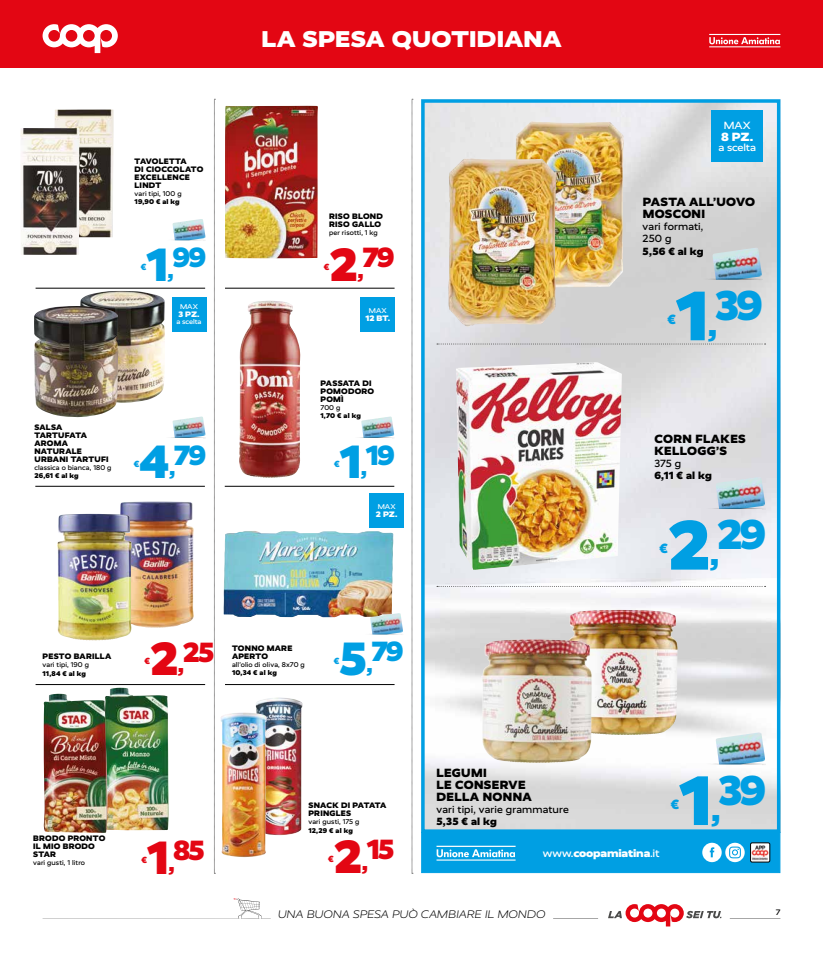
<style>
.page{position:relative;width:823px;height:964px;background:#fff}
.page>*{position:absolute;margin:0;border:0;box-sizing:border-box;transform-origin:0 0}
.t1{font:900 42px "Realist Wide";color:#009fe3;scale:.95 1}
.t2{font:900 28px "Realist Wide";letter-spacing:-.08em;color:#e30613;scale:.95 1}
.t3{font:900 28px "Realist Wide";letter-spacing:-.075em;color:#009fe3;scale:.95 1}
.t4{font:900 23px "Realist Wide";letter-spacing:.01em;color:#fff}
.t5{font:900 13.5px "Realist Wide";color:#009fe3;scale:.95 1}
.t6{font:900 12px/12px "Realist Wide";letter-spacing:.03em;color:#000;scale:.95 1}
.t7{font:900 12px "Realist Wide";color:#fff}
.t8{font:900 11.2px "Realist Wide";letter-spacing:-.02em;color:#fff}
.t9{font:italic 300 11px "Realist Wide";letter-spacing:.005em;color:#000}
.t10{font:500 10.5px/12px "Realist Wide";letter-spacing:.015em;color:#000;scale:.95 1}
.t11{font:900 10.5px "Realist Wide";letter-spacing:.015em;color:#000;scale:.95 1}
.t12{font:500 10.5px "Realist Wide";letter-spacing:-.015em;color:#fff}
.t13{font:900 9px "Realist Wide";color:#e30613;scale:.95 1}
.t14{font:900 9px "Realist Wide";color:#009fe3;scale:.95 1}
.t15{font:900 8px/8px "Realist Wide";letter-spacing:.025em;color:#000;scale:.95 1}
.t16{font:900 8px "Realist Wide";letter-spacing:-.015em;color:#fff}
.t17{font:500 8px "Realist Wide";color:#000}
.t18{font:500 7px "Realist Wide";letter-spacing:.015em;color:#000;scale:.95 1}
.t19{font:900 7px "Realist Wide";letter-spacing:.02em;color:#000;scale:.95 1}
.t20{font:500 7px "Realist Wide";letter-spacing:-.005em;color:#fff}
.s1{font-size:47px}
.s2{font-size:70.5px}
.s3{font-weight:500}
</style>
<div class="page">
<div style="left:0;top:0;width:822px;height:68px;background:#e30613"></div>
<svg style="left:709px;top:34px;width:71px;height:13px"></svg>
<svg style="left:43px;top:24px;width:75px;height:29px"></svg>
<svg style="left:553px;top:918px;width:44px;height:1px"></svg>
<svg style="left:233px;top:898px;width:29px;height:20px"></svg>
<svg style="left:608px;top:904px;width:113px;height:22px"></svg>
<svg style="left:729px;top:918px;width:51px;height:1px"></svg>
<hr style="left:36px;top:288px;width:169px;height:1px;background:#000">
<hr style="left:35px;top:486px;width:170px;height:1px;background:#000">
<hr style="left:36px;top:684px;width:169px;height:1px;background:#000">
<hr style="left:225px;top:288px;width:169px;height:1px;background:#000">
<hr style="left:224px;top:486px;width:170px;height:1px;background:#000">
<hr style="left:225px;top:684px;width:169px;height:1px;background:#000">
<hr style="left:411px;top:99px;width:2px;height:775px;background:#d1d1d1">
<svg style="left:214px;top:99px;width:1px;height:775px"></svg>
<img style="left:425px;top:103px;width:351px;height:726px">
<div style="left:421px;top:99px;width:359px;height:734px;border:3px solid #009fe3"></div>
<div style="left:421px;top:832px;width:359px;height:41px;background:#009fe3"></div>
<svg style="left:436px;top:846px;width:79px;height:14px"></svg>
<svg style="left:436px;top:343px;width:329px;height:1px"></svg>
<svg style="left:436px;top:586px;width:329px;height:1px"></svg>
<svg style="left:702px;top:843px;width:42px;height:19px"></svg>
<img style="left:752px;top:845px;width:15px;height:15px">
<div style="left:750px;top:843px;width:19px;height:19px;border:1px solid #000;border-radius:2px"></div>
<img style="left:256px;top:697px;width:46px;height:138px">
<img style="left:220px;top:712px;width:46px;height:145px">
<img style="left:54px;top:110px;width:59px;height:127px">
<img style="left:20px;top:128px;width:59px;height:127px">
<img style="left:172px;top:219px;width:33px;height:20px">
<img style="left:174px;top:239px;width:31px;height:2px">
<img style="left:455px;top:362px;width:166px;height:208px">
<img style="left:715px;top:477px;width:49px;height:30px">
<img style="left:705px;top:507px;width:60px;height:4px">
<img style="left:515px;top:121px;width:108px;height:166px">
<img style="left:448px;top:158px;width:108px;height:169px">
<img style="left:712px;top:248px;width:49px;height:30px">
<img style="left:702px;top:278px;width:60px;height:3px">
<div style="left:711px;top:111px;width:51px;height:51px;background:#009fe3"></div>
<img style="left:225px;top:106px;width:93px;height:152px">
<img style="left:80px;top:291px;width:85px;height:112px">
<img style="left:34px;top:306px;width:84px;height:111px">
<img style="left:172px;top:416px;width:33px;height:21px">
<img style="left:171px;top:437px;width:35px;height:2px">
<div style="left:172px;top:297px;width:34px;height:34px;background:#009fe3"></div>
<img style="left:239px;top:302px;width:61px;height:176px">
<img style="left:361px;top:416px;width:33px;height:21px">
<img style="left:359px;top:437px;width:35px;height:2px">
<div style="left:360px;top:297px;width:34px;height:34px;background:#009fe3"></div>
<img style="left:120px;top:502px;width:74px;height:126px">
<img style="left:57px;top:514px;width:74px;height:126px">
<img style="left:223px;top:531px;width:170px;height:86px">
<img style="left:370px;top:613px;width:33px;height:20px">
<img style="left:371px;top:633px;width:31px;height:2px">
<div style="left:369px;top:494px;width:34px;height:34px;background:#009fe3"></div>
<img style="left:566px;top:610px;width:111px;height:125px">
<img style="left:481px;top:639px;width:110px;height:124px">
<img style="left:715px;top:732px;width:49px;height:30px">
<img style="left:705px;top:762px;width:60px;height:4px">
<img style="left:107px;top:688px;width:61px;height:142px">
<img style="left:44px;top:694px;width:63px;height:139px">
<h3 class="t4" style="left:261px;top:25px;width:301px">LA SPESA QUOTIDIANA</h3>
<h3 class="t12" style="left:723px;top:119px;width:28px">MAX</h3>
<h3 class="t7" style="left:720px;top:130px;width:34px">8 PZ.</h3>
<h3 class="t12" style="left:718px;top:142px;width:39px">a scelta</h3>
<p class="t15" style="left:134px;top:157px;width:74px">TAVOLETTA<br>DI CIOCCOLATO<br>EXCELLENCE<br>LINDT</p>
<p class="t18" style="left:134px;top:190px;width:51px">vari tipi, 100 g</p>
<p class="t19" style="left:134px;top:198px;width:49px">19,90 € al kg</p>
<p class="t15" style="left:329px;top:212px;width:58px">RISO BLOND<br>RISO GALLO</p>
<p class="t18" style="left:329px;top:228px;width:53px">per risotti, 1 kg</p>
<h3 class="t6" style="left:642px;top:196px;width:120px">PASTA ALL’UOVO<br>MOSCONI</h3>
<h3 class="t10" style="left:642px;top:221px;width:65px">vari formati,<br>250 g</h3>
<h2 class="t3" style="left:146px;top:241px;width:64px"><span class="s1">1</span><sub>,</sub>99</h2>
<p class="t14" style="left:141px;top:261px;width:7px">€</p>
<h2 class="t2" style="left:329px;top:240px;width:70px"><span class="s1">2</span><sub>,</sub>79</h2>
<p class="t13" style="left:324px;top:261px;width:7px">€</p>
<h3 class="t11" style="left:642px;top:245px;width:66px">5,56 € al kg</h3>
<p class="t20" style="left:180px;top:303px;width:19px">MAX</p>
<p class="t16" style="left:178px;top:310px;width:23px">3 PZ.</p>
<p class="t20" style="left:176px;top:318px;width:26px">a scelta</p>
<p class="t20" style="left:368px;top:306px;width:19px">MAX</p>
<p class="t16" style="left:365px;top:313px;width:26px">12 BT.</p>
<h1 class="t1" style="left:675px;top:280px;width:93px"><span class="s2">1</span><sub>,</sub>39</h1>
<h3 class="t5" style="left:667px;top:311px;width:10px">€</h3>
<p class="t15" style="left:320px;top:379px;width:58px">PASSATA DI<br>POMODORO<br>POMÌ</p>
<p class="t18" style="left:320px;top:403px;width:22px">700 g</p>
<p class="t19" style="left:320px;top:411px;width:44px">1,70 € al kg</p>
<p class="t15" style="left:34px;top:423px;width:79px">SALSA<br>TARTUFATA<br>AROMA<br>NATURALE<br>URBANI TARTUFI</p>
<p class="t18" style="left:34px;top:464px;width:83px">classica o bianca, 180 g</p>
<p class="t19" style="left:34px;top:472px;width:48px">26,61 € al kg</p>
<h2 class="t3" style="left:139px;top:438px;width:72px"><span class="s1">4</span><sub>,</sub>79</h2>
<p class="t14" style="left:134px;top:459px;width:7px">€</p>
<h2 class="t3" style="left:339px;top:438px;width:59px"><span class="s1">1</span><sub>,</sub>19</h2>
<p class="t14" style="left:334px;top:459px;width:7px">€</p>
<h3 class="t6" style="left:654px;top:433px;width:98px">CORN FLAKES<br>KELLOGG’S</h3>
<h3 class="t10" style="left:654px;top:457px;width:30px">375 g</h3>
<h3 class="t11" style="left:654px;top:469px;width:62px">6,11 € al kg</h3>
<p class="t20" style="left:377px;top:503px;width:19px">MAX</p>
<p class="t16" style="left:376px;top:510px;width:23px">2 PZ.</p>
<h1 class="t1" style="left:667px;top:509px;width:105px"><span class="s2">2</span><sub>,</sub>29</h1>
<h3 class="t5" style="left:659px;top:540px;width:10px">€</h3>
<p class="t15" style="left:43px;top:652px;width:74px">PESTO BARILLA</p>
<p class="t18" style="left:43px;top:660px;width:50px">vari tipi, 190 g</p>
<p class="t19" style="left:43px;top:669px;width:47px">11,84 € al kg</p>
<h2 class="t2" style="left:150px;top:635px;width:69px"><span class="s1">2</span><sub>,</sub>25</h2>
<p class="t13" style="left:144px;top:656px;width:7px">€</p>
<p class="t15" style="left:232px;top:644px;width:65px">TONNO MARE<br>APERTO</p>
<p class="t18" style="left:232px;top:660px;width:78px">all’olio di oliva, 8x70 g</p>
<p class="t19" style="left:232px;top:668px;width:49px">10,34 € al kg</p>
<h2 class="t3" style="left:339px;top:635px;width:69px"><span class="s1">5</span><sub>,</sub>79</h2>
<p class="t14" style="left:333px;top:655px;width:7px">€</p>
<p class="t15" style="left:33px;top:834px;width:77px">BRODO PRONTO<br>IL MIO BRODO<br>STAR</p>
<p class="t18" style="left:33px;top:859px;width:56px">vari gusti, 1 litro</p>
<h2 class="t2" style="left:147px;top:834px;width:62px"><span class="s1">1</span><sub>,</sub>85</h2>
<p class="t13" style="left:141px;top:854px;width:7px">€</p>
<p class="t15" style="left:308px;top:801px;width:83px">SNACK DI PATATA<br>PRINGLES</p>
<p class="t18" style="left:308px;top:817px;width:55px">vari gusti, 175 g</p>
<p class="t13" style="left:328px;top:853px;width:7px">€</p>
<p class="t19" style="left:308px;top:826px;width:48px">12,29 € al kg</p>
<h2 class="t2" style="left:333px;top:833px;width:65px"><span class="s1">2</span><sub>,</sub>15</h2>
<h3 class="t6" style="left:436px;top:766px;width:102px">LEGUMI<br>LE CONSERVE<br>DELLA NONNA</h3>
<h3 class="t10" style="left:436px;top:803px;width:141px">vari tipi, varie grammature</h3>
<h3 class="t11" style="left:436px;top:815px;width:65px">5,35 € al kg</h3>
<h3 class="t8" style="left:542px;top:846px;width:118px"><span class="s3">www.</span>coopamiatina<span class="s3">.it</span></h3>
<h1 class="t1" style="left:678px;top:765px;width:93px"><span class="s2">1</span><sub>,</sub>39</h1>
<h3 class="t5" style="left:670px;top:795px;width:10px">€</h3>
<h3 class="t9" style="left:277px;top:908px;width:269px">UNA BUONA SPESA PUÒ CAMBIARE IL MONDO</h3>
<p class="t17" style="left:775px;top:907px;width:6px">7</p>
</div>
